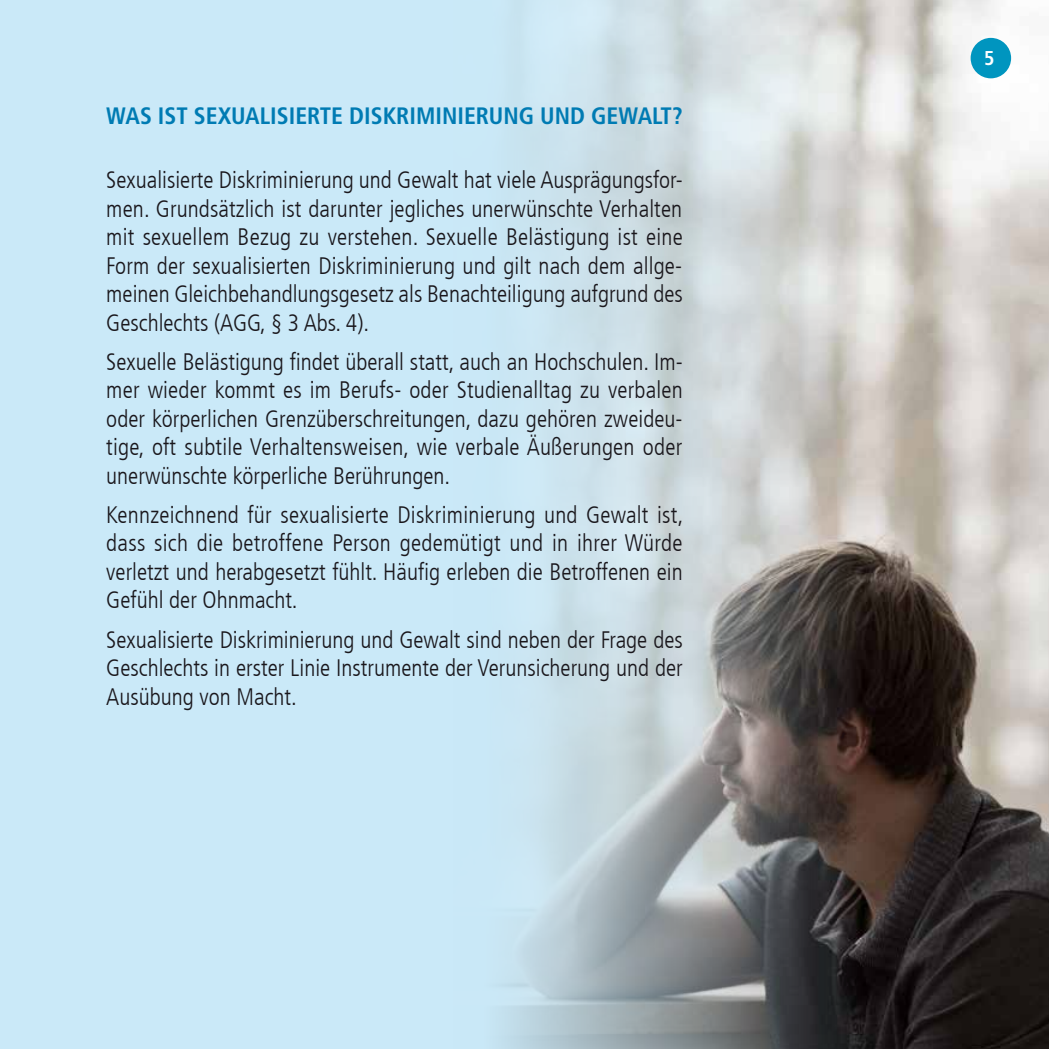
<style>
.page{position:relative;width:1049px;height:1049px;background:#cae9f8}
.page>*{position:absolute;margin:0;border:0;box-sizing:border-box;transform-origin:0 0}
.t1{font:300 condensed 23.75px/28.5px "Frutiger LT Com";color:#1a171c;text-align:justify}
.t2{font:700 condensed 23.75px "Frutiger LT Com";color:#007bb3}
.t3{font:700 condensed 20px "Frutiger LT Com";color:#fff}
</style>
<div class="page">
<img style="left:501px;top:0;width:548px;height:1049px">
<div style="left:970px;top:38px;width:41px;height:40px;background:#0095bf;border-radius:50%"></div>
<p class="t2" style="left:106px;top:102px;width:578px">WAS IST SEXUALISIERTE DISKRIMINIERUNG UND GEWALT?</p>
<p class="t1" style="left:106px;top:166px;width:578px">Sexualisierte Diskriminierung und Gewalt hat viele Ausprägungsfor&shy;men. Grundsätzlich ist darunter jegliches unerwünschte Verhalten mit sexuellem Bezug zu verstehen. Sexuelle Belästigung ist eine Form der sexualisierten Diskriminierung und gilt nach dem allge&shy;meinen Gleichbehandlungsgesetz als Benachteiligung aufgrund des Geschlechts (AGG, § 3 Abs. 4).</p>
<p class="t1" style="left:106px;top:347px;width:578px">Sexuelle Belästigung findet überall statt, auch an Hochschulen. Im&shy;mer wieder kommt es im Berufs- oder Studienalltag zu verbalen oder körperlichen Grenzüberschreitungen, dazu gehören zweideu&shy;tige, oft subtile Verhaltensweisen, wie verbale Äußerungen oder unerwünschte körperliche Berührungen.</p>
<p class="t1" style="left:106px;top:501px;width:579px">Kennzeichnend für sexualisierte Diskriminierung und Gewalt ist, dass sich die betroffene Person gedemütigt und in ihrer Würde verletzt und herabgesetzt fühlt. Häufig erleben die Betroffenen ein Gefühl der Ohnmacht.</p>
<p class="t1" style="left:106px;top:625px;width:578px">Sexualisierte Diskriminierung und Gewalt sind neben der Frage des Geschlechts in erster Linie Instrumente der Verunsicherung und der Ausübung von Macht.</p>
<p class="t3" style="left:984px;top:46px;width:12px">5</p>
</div>
